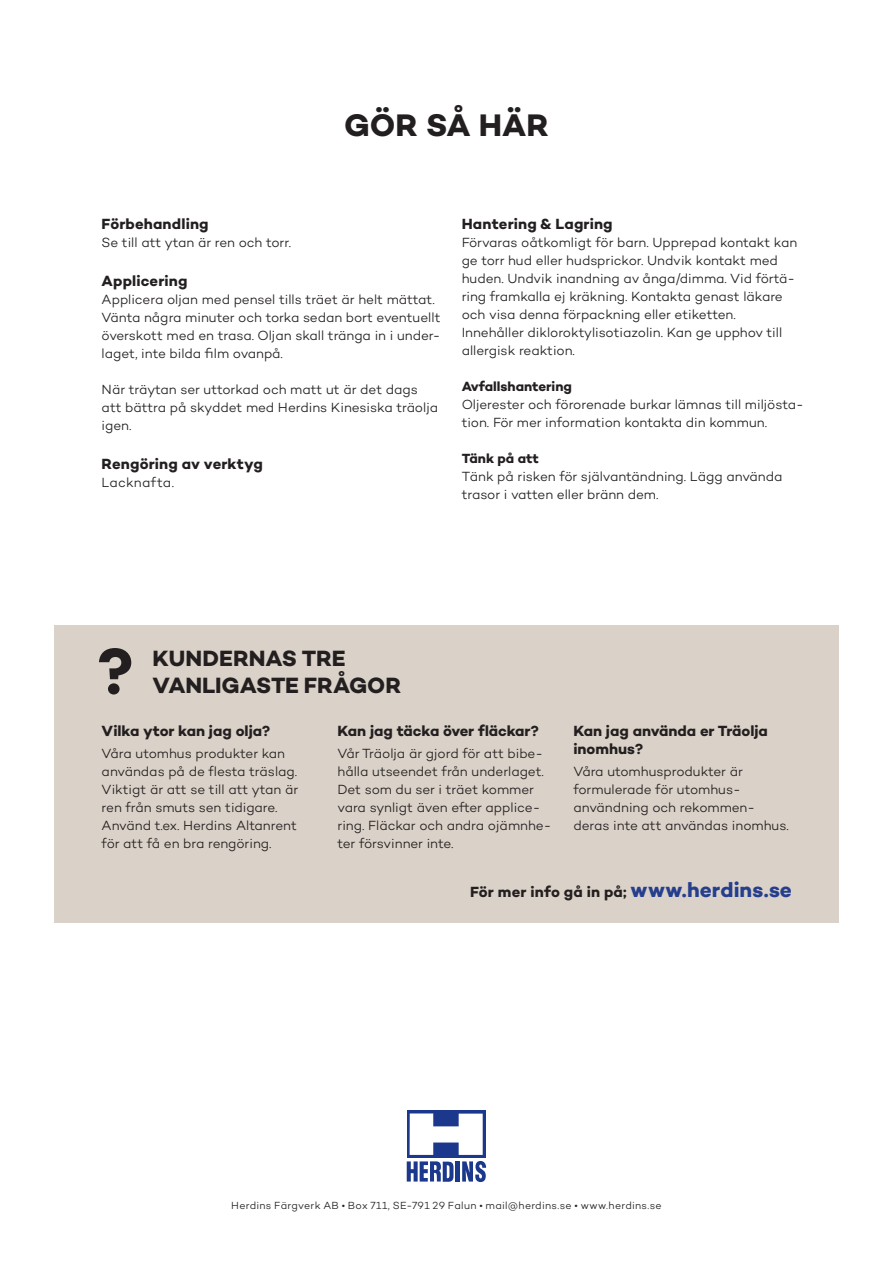
<style>
.page{position:relative;width:893px;height:1263px;background:#fff}
.page>*{position:absolute;margin:0;border:0;box-sizing:border-box;transform-origin:0 0}
.t1{font:700 66.45px "Campton";color:#231f20}
.t2{font:700 31.8px "Campton";color:#231f20}
.t3{font:700 22.5px/27px "Campton";letter-spacing:-.005em;color:#231f20}
.t4{font:700 15px/18px "Campton";color:#231f20}
.t5{font:300 13.5px/18px "Campton";letter-spacing:-.005em;color:#231f20}
.t6{font:700 13.5px "Campton";color:#231f20}
.t7{font:300 13.5px "Campton";letter-spacing:.02em;color:#231f20}
.t8{font:300 10.5px "Campton";letter-spacing:.025em;color:#231f20}
.s1{font-size:21px;color:#253f8e}
</style>
<div class="page">
<div style="left:54px;top:625px;width:785px;height:298px;background:#dad2c8"></div>
<div style="left:407px;top:1110px;width:79px;height:48px;background:#1b388c"></div>
<svg style="left:410px;top:1113px;width:73px;height:42px"></svg>
<svg style="left:407px;top:1161px;width:46px;height:21px"></svg>
<div style="left:455px;top:1161px;width:5px;height:20px;background:#1b388c"></div>
<svg style="left:462px;top:1161px;width:24px;height:21px"></svg>
<p class="t2" style="left:344px;top:105px;width:206px">GÖR SÅ HÄR</p>
<p class="t4" style="left:102px;top:214px;width:108px">Förbehandling</p>
<p class="t5" style="left:102px;top:233px;width:191px">Se till att ytan är ren och torr.</p>
<p class="t4" style="left:102px;top:271px;width:87px">Applicering</p>
<p class="t5" style="left:102px;top:290px;width:340px">Applicera oljan med pensel tills träet är helt mättat.<br>Vänta några minuter och torka sedan bort eventuellt överskott med en trasa. Oljan skall tränga in i under&shy;laget, inte bilda film ovanpå.</p>
<p class="t5" style="left:102px;top:380px;width:338px">När träytan ser uttorkad och matt ut är det dags att bättra på skyddet med Herdins Kinesiska träolja igen.</p>
<p class="t4" style="left:102px;top:454px;width:163px">Rengöring av verktyg</p>
<p class="t7" style="left:102px;top:474px;width:74px">Lacknafta.</p>
<p class="t4" style="left:462px;top:214px;width:153px">Hantering &amp; Lagring</p>
<p class="t5" style="left:462px;top:233px;width:337px">Förvaras oåtkomligt för barn. Upprepad kontakt kan ge torr hud eller hudsprickor. Undvik kontakt med huden. Undvik inandning av ånga/dimma. Vid förtä&shy;ring framkalla ej kräkning. Kontakta genast läkare och visa denna förpackning eller etiketten.</p>
<p class="t5" style="left:462px;top:323px;width:322px">Innehåller dikloroktylisotiazolin. Kan ge upphov till allergisk reaktion.</p>
<p class="t6" style="left:462px;top:378px;width:112px">Avfallshantering</p>
<p class="t5" style="left:462px;top:395px;width:343px">Oljerester och förorenade burkar lämnas till miljösta&shy;tion. För mer information kontakta din kommun.</p>
<p class="t6" style="left:462px;top:450px;width:79px">Tänk på att</p>
<p class="t5" style="left:462px;top:467px;width:322px">Tänk på risken för självantändning. Lägg använda trasor i vatten eller bränn dem.</p>
<p class="t1" style="left:98px;top:629px;width:37px">?</p>
<p class="t3" style="left:153px;top:645px;width:250px">KUNDERNAS TRE<br>VANLIGASTE FRÅGOR</p>
<p class="t4" style="left:102px;top:722px;width:170px">Vilka ytor kan jag olja?</p>
<p class="t5" style="left:102px;top:744px;width:185px">Våra utomhus produkter kan</p>
<p class="t5" style="left:102px;top:762px;width:198px;text-align:justify">användas på de flesta träslag.<br>Viktigt är att se till att ytan är ren från smuts sen tidigare.</p>
<p class="t5" style="left:102px;top:816px;width:197px">Använd t.ex. Herdins Altanrent</p>
<p class="t5" style="left:102px;top:834px;width:171px">för att få en bra rengöring.</p>
<p class="t4" style="left:338px;top:722px;width:203px">Kan jag täcka över fläckar?</p>
<p class="t5" style="left:338px;top:744px;width:215px">Vår Träolja är gjord för att bibe&shy;hålla utseendet från underlaget.<br>Det som du ser i träet kommer vara synligt även efter applice&shy;ring. Fläckar och andra ojämnhe&shy;ter försvinner inte.</p>
<p class="t4" style="left:573px;top:722px;width:196px">Kan jag använda er Träolja inomhus?</p>
<p class="t5" style="left:573px;top:762px;width:171px">Våra utomhusprodukter är</p>
<p class="t5" style="left:573px;top:780px;width:169px">formulerade för utomhus-</p>
<p class="t5" style="left:573px;top:798px;width:183px">användning och rekommen-</p>
<p class="t5" style="left:573px;top:816px;width:217px">deras inte att användas inomhus.</p>
<p class="t4" style="left:470px;top:883px;width:323px">För mer info gå in på; <span class="s1">www.herdins.se</span></p>
<p class="t8" style="left:231px;top:1199px;width:432px">Herdins Färgverk AB • Box 711, SE-791 29 Falun • mail@herdins.se • www.herdins.se</p>
</div>
